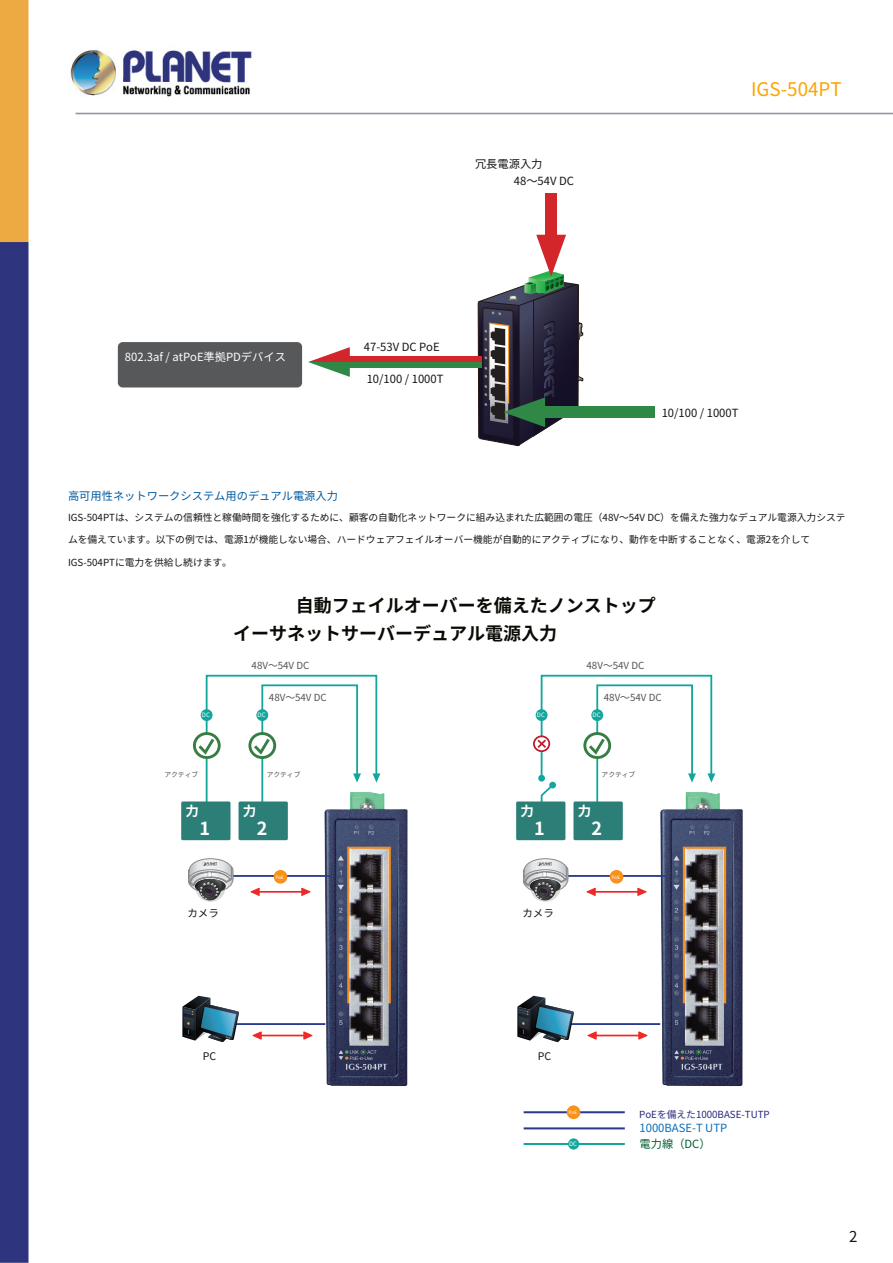
<style>
.page{position:relative;width:893px;height:1263px;background:#fff}
.page>*{position:absolute;margin:0;border:0;box-sizing:border-box;transform-origin:0 0}
.t1{font:18.75px "Noto Sans CJ Kjp";color:#fca400}
.t2{font:700 18px/28.7px "Noto Sans CJ Kjp";color:#0b0b05}
.t3{font:700 18px "Noto Sans CJ Kjp";color:#fff}
.t4{font:15px "Noto Sans CJ Kjp";color:#171615}
.t5{font:700 13.5px "Noto Sans CJ Kjp";color:#fff}
.t6{font:11.25px/16.5px "Noto Sans CJ Kjp";color:#171615}
.t7{font:11.25px "Noto Sans CJ Kjp";color:#005aa0}
.t8{font:11.25px "Noto Sans CJ Kjp";color:#fff}
.t9{font:11.25px "Noto Sans CJ Kjp";color:#0b6eb9}
.t10{font:11.25px "Noto Sans CJ Kjp";color:#006230}
.t11{font:10.5px "Noto Sans CJ Kjp";color:#171615}
.t12{font:9.75px "Noto Sans CJ Kjp";color:#171615}
.t13{font:9.75px "Noto Sans CJ Kjp";color:#545453}
.t14{font:9.75px "Noto Sans CJ Kjp";color:#27297f}
.t15{font:6.75px "Noto Sans CJ Kjp";color:#545453}
.t16{font:6px "Noto Sans CJ Kjp";color:#fff}
.t17{font:4.5px "Noto Sans CJ Kjp";color:#fff}
</style>
<div class="page">
<img style="left:0;top:0;width:893px;height:1263px">
<div style="left:118px;top:342px;width:184px;height:45px;background:#57585a;border-radius:5px"></div>
<div style="left:545px;top:193px;width:12px;height:53px;background:#d3262a"></div>
<div style="left:339px;top:356px;width:143px;height:6px;background:#d3262a"></div>
<svg style="left:308px;top:347px;width:42px;height:30px"></svg>
<div style="left:339px;top:362px;width:143px;height:6px;background:#2f8846"></div>
<svg style="left:478px;top:235px;width:105px;height:211px"></svg>
<div style="left:537px;top:406px;width:118px;height:12px;background:#2f8846"></div>
<img style="left:304px;top:771px;width:128px;height:337px">
<img style="left:639px;top:771px;width:129px;height:337px">
<div style="left:193px;top:732px;width:28px;height:27px;border:3px solid #367e43;border-radius:50%"></div>
<svg style="left:195px;top:674px;width:185px;height:168px"></svg>
<div style="left:181px;top:801px;width:49px;height:39px;background:#2b7f77;border-radius:2px"></div>
<div style="left:239px;top:801px;width:49px;height:39px;background:#2b7f77;border-radius:2px"></div>
<hr style="left:224px;top:875px;width:107px;height:2px;background:#283890">
<hr style="left:224px;top:1023px;width:101px;height:2px;background:#283890">
<svg style="left:188px;top:851px;width:45px;height:51px"></svg>
<svg style="left:182px;top:996px;width:57px;height:46px"></svg>
<svg style="left:250px;top:1030px;width:13px;height:10px"></svg>
<svg style="left:302px;top:1030px;width:13px;height:11px"></svg>
<hr style="left:258px;top:1035px;width:48px;height:1px;background:#ee2928">
<div style="left:516px;top:801px;width:49px;height:39px;background:#2b7f77;border-radius:2px"></div>
<hr style="left:559px;top:875px;width:106px;height:2px;background:#283890">
<hr style="left:559px;top:1023px;width:101px;height:2px;background:#283890">
<svg style="left:523px;top:851px;width:45px;height:51px"></svg>
<svg style="left:517px;top:996px;width:57px;height:46px"></svg>
<svg style="left:584px;top:887px;width:13px;height:10px"></svg>
<svg style="left:636px;top:887px;width:13px;height:10px"></svg>
<hr style="left:592px;top:891px;width:48px;height:2px;background:#ee2928">
<svg style="left:585px;top:1030px;width:12px;height:10px"></svg>
<svg style="left:637px;top:1030px;width:13px;height:11px"></svg>
<hr style="left:593px;top:1035px;width:48px;height:1px;background:#ee2928">
<div style="left:533px;top:735px;width:17px;height:17px;border:2px solid #be1d2c;border-radius:50%"></div>
<svg style="left:536px;top:674px;width:179px;height:168px"></svg>
<hr style="left:524px;top:1143px;width:101px;height:2px;background:#12a79d">
<div style="left:568px;top:1138px;width:11px;height:11px;background:#12a79d;border-radius:50%"></div>
<hr style="left:524px;top:1127px;width:101px;height:2px;background:#283890">
<hr style="left:524px;top:1111px;width:101px;height:2px;background:#283890">
<div style="left:567px;top:1105px;width:13px;height:14px;background:#f7931d;border-radius:50%"></div>
<div style="left:610px;top:870px;width:13px;height:14px;background:#f7931d;border-radius:50%"></div>
<svg style="left:248px;top:887px;width:13px;height:10px"></svg>
<svg style="left:300px;top:887px;width:13px;height:10px"></svg>
<hr style="left:256px;top:891px;width:48px;height:2px;background:#ee2928">
<div style="left:274px;top:870px;width:13px;height:14px;background:#f7931d;border-radius:50%"></div>
<p class="t8" style="left:125px;top:347px;width:163px">802.3af / atPoE準拠PDデバイス</p>
<p class="t6" style="left:514px;top:155px;width:62px;text-indent:-39px">冗長電源入力<br>48～54V DC</p>
<p class="t6" style="left:364px;top:338px;width:77px">47‑53V DC PoE</p>
<p class="t6" style="left:367px;top:370px;width:78px">10/100 / 1000T</p>
<h1 class="t1" style="left:751px;top:75px;width:92px">IGS‑504PT</h1>
<p class="t6" style="left:662px;top:404px;width:78px">10/100 / 1000T</p>
<p class="t7" style="left:68px;top:487px;width:272px">高可用性ネットワークシステム用のデュアル電源入力</p>
<p class="t12" style="left:68px;top:509px;width:779px">IGS‑504PTは、システムの信頼性と稼働時間を強化するために、顧客の自動化ネットワークに組み込まれた広範囲の電圧（48V～54V DC）を備えた強力なデュアル電源入力システ</p>
<p class="t12" style="left:68px;top:532px;width:744px">ムを備えています。以下の例では、電源1が機能しない場合、ハードウェアフェイルオーバー機能が自動的にアクティブになり、動作を中断することなく、電源2を介して</p>
<p class="t12" style="left:68px;top:554px;width:166px">IGS‑504PTに電力を供給し続けます。</p>
<h2 class="t2" style="left:233px;top:589px;width:424px;text-indent:63px">自動フェイルオーバーを備えたノンストップイーサネットサーバーデュアル電源入力</h2>
<p class="t13" style="left:252px;top:658px;width:59px">48V～54V DC</p>
<p class="t13" style="left:269px;top:690px;width:59px">48V～54V DC</p>
<p class="t13" style="left:587px;top:658px;width:59px">48V～54V DC</p>
<p class="t13" style="left:604px;top:690px;width:59px">48V～54V DC</p>
<p class="t16" style="left:202px;top:710px;width:9px">DC</p>
<p class="t16" style="left:258px;top:710px;width:9px">DC</p>
<p class="t16" style="left:537px;top:710px;width:9px">DC</p>
<p class="t16" style="left:593px;top:710px;width:9px">DC</p>
<p class="t15" style="left:164px;top:769px;width:35px">アクティブ</p>
<p class="t15" style="left:267px;top:769px;width:35px">アクティブ</p>
<p class="t15" style="left:602px;top:769px;width:35px">アクティブ</p>
<h3 class="t5" style="left:185px;top:800px;width:15px">力</h3>
<h3 class="t5" style="left:243px;top:800px;width:15px">力</h3>
<h3 class="t5" style="left:520px;top:800px;width:15px">力</h3>
<h3 class="t5" style="left:578px;top:800px;width:15px">力</h3>
<h2 class="t3" style="left:199px;top:814px;width:12px">1</h2>
<h2 class="t3" style="left:257px;top:814px;width:12px">2</h2>
<h2 class="t3" style="left:534px;top:814px;width:12px">1</h2>
<h2 class="t3" style="left:592px;top:814px;width:12px">2</h2>
<p class="t17" style="left:276px;top:873px;width:10px">PoE</p>
<p class="t17" style="left:612px;top:873px;width:10px">PoE</p>
<p class="t11" style="left:187px;top:905px;width:33px">カメラ</p>
<p class="t11" style="left:522px;top:905px;width:33px">カメラ</p>
<p class="t11" style="left:203px;top:1048px;width:15px">PC</p>
<p class="t11" style="left:538px;top:1048px;width:15px">PC</p>
<p class="t17" style="left:569px;top:1109px;width:10px">PoE</p>
<p class="t14" style="left:639px;top:1106px;width:132px">PoEを備えた1000BASE‑TUTP</p>
<p class="t9" style="left:640px;top:1119px;width:89px">1000BASE‑T UTP</p>
<p class="t16" style="left:569px;top:1139px;width:9px">DC</p>
<p class="t10" style="left:640px;top:1135px;width:73px">電力線（DC）</p>
<h3 class="t4" style="left:849px;top:1224px;width:10px">2</h3>
</div>
